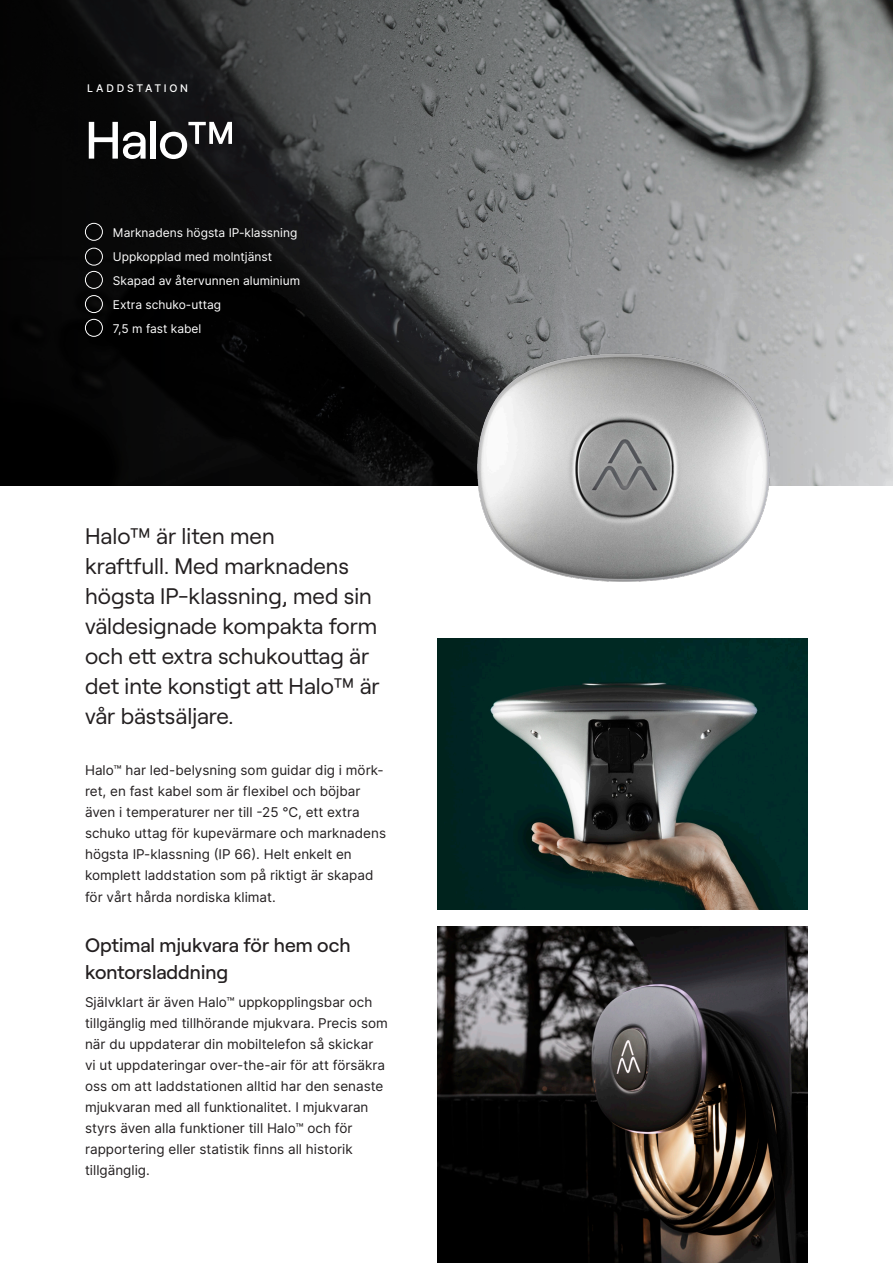
<style>
.page{position:relative;width:893px;height:1263px;background:#fff}
.page>*{position:absolute;margin:0;border:0;box-sizing:border-box;transform-origin:0 0}
.t1{font:500 52.5px "Roobert";color:#fff}
.t2{font:22.5px/30px "Roobert";color:#231f20}
.t3{font:500 19.5px/27px "Roobert";color:#231f20}
.t4{font:13.5px/21px "Inter";color:#231f20}
.t5{font:12px "Inter";color:#fff}
.t6{font:500 10.5px "Inter";letter-spacing:.26em;color:#fff}
</style>
<div class="page">
<svg style="left:0;top:0;width:893px;height:486px;background:#4c4d4d"></svg>
<img style="left:438px;top:344px;width:370px;height:238px">
<img style="left:438px;top:927px;width:370px;height:336px">
<img style="left:438px;top:639px;width:370px;height:271px">
<div style="left:85px;top:223px;width:18px;height:18px;border:1px solid #fff;border-radius:50%"></div>
<div style="left:85px;top:248px;width:18px;height:18px;border:1px solid #fff;border-radius:50%"></div>
<div style="left:85px;top:271px;width:18px;height:18px;border:1px solid #fff;border-radius:50%"></div>
<div style="left:85px;top:295px;width:18px;height:18px;border:1px solid #fff;border-radius:50%"></div>
<div style="left:85px;top:319px;width:18px;height:18px;border:1px solid #fff;border-radius:50%"></div>
<p class="t6" style="left:87px;top:81px;width:102px">LADDSTATION</p>
<p class="t1" style="left:85px;top:100px;width:152px">Halo™</p>
<p class="t5" style="left:113px;top:223px;width:186px">Marknadens högsta IP-klassning</p>
<p class="t5" style="left:113px;top:247px;width:161px">Uppkopplad med molntjänst</p>
<p class="t5" style="left:113px;top:271px;width:189px">Skapad av återvunnen aluminium</p>
<p class="t5" style="left:113px;top:295px;width:110px">Extra schuko-uttag</p>
<p class="t5" style="left:113px;top:319px;width:90px">7,5 m fast kabel</p>
<p class="t2" style="left:85px;top:519px;width:191px">Halo™ är liten men</p>
<p class="t2" style="left:85px;top:549px;width:296px">kraftfull. Med marknadens högsta IP-klassning, med sin väldesignade kompakta form och ett extra schukouttag är det inte konstigt att Halo™ är vår bästsäljare.</p>
<p class="t4" style="left:85px;top:759px;width:303px">Halo™ har led-belysning som guidar dig i mörk&shy;ret, en fast kabel som är flexibel och böjbar även i temperaturer ner till -25 °C, ett extra schuko uttag för kupevärmare och marknadens högsta IP-klassning (IP 66). Helt enkelt en</p>
<p class="t4" style="left:85px;top:863px;width:290px;line-height:22.5px">komplett laddstation som på riktigt är skapad för vårt hårda nordiska klimat.</p>
<p class="t3" style="left:85px;top:930px;width:267px">Optimal mjukvara för hem och kontorsladdning</p>
<p class="t4" style="left:85px;top:991px;width:304px">Självklart är även Halo™ uppkopplingsbar och tillgänglig med tillhörande mjukvara. Precis som när du uppdaterar din mobiltelefon så skickar<br>vi ut uppdateringar over-the-air för att försäkra oss om att laddstationen alltid har den senaste mjukvaran med all funktionalitet. I mjukvaran styrs även alla funktioner till Halo™ och för</p>
<p class="t4" style="left:85px;top:1138px;width:269px">rapportering eller statistik finns all historik</p>
<p class="t4" style="left:85px;top:1159px;width:66px">tillgänglig.</p>
</div>
